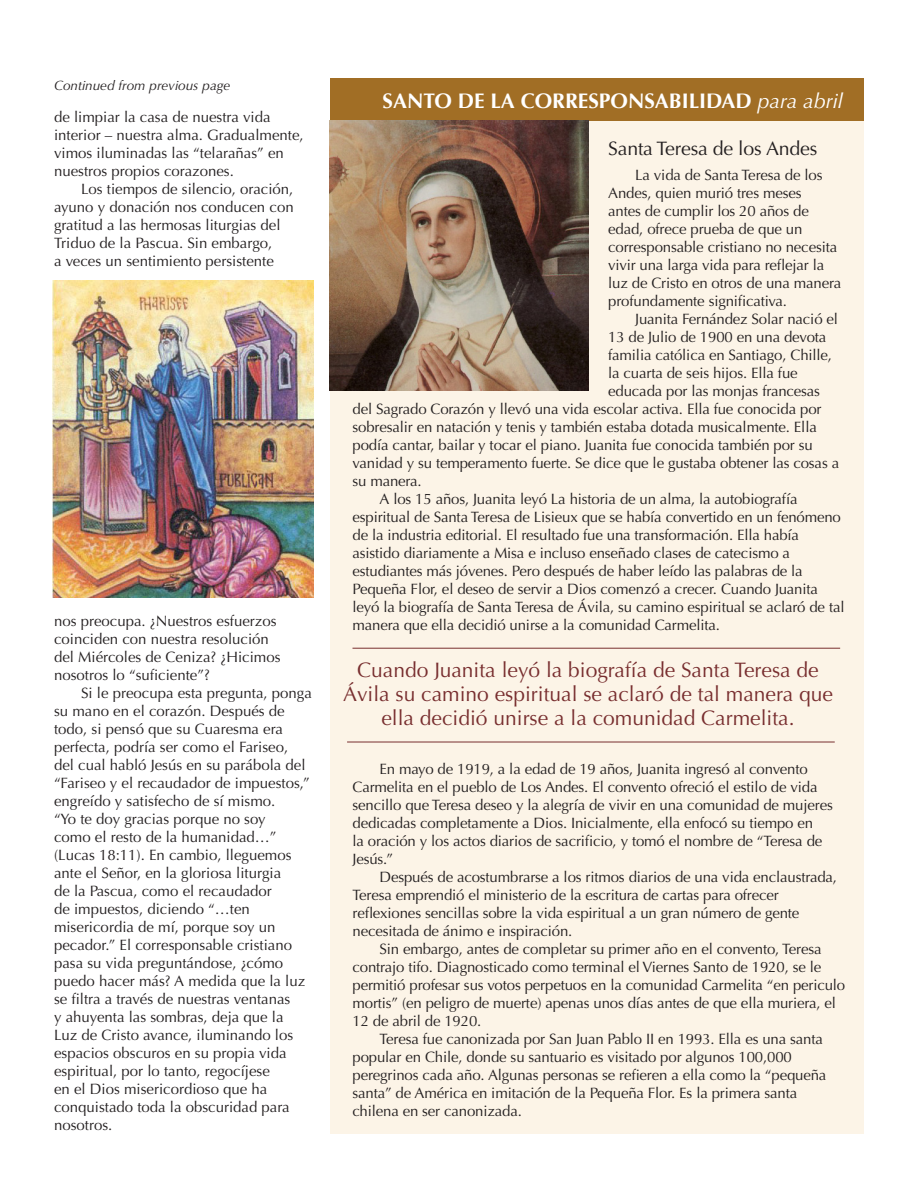
<style>
.page{position:relative;width:918px;height:1188px;background:#fff}
.page>*{position:absolute;margin:0;border:0;box-sizing:border-box;transform-origin:0 0}
.Proposal{font:21px/24px "Optima";color:#782e2f;text-align:center}
.t1{font:700 21px "Optima";color:#fff}
.No_Spacing{font:19.5px "Optima";letter-spacing:-.01em;color:#231f20}
.No_Spacing-2{font:15px/18px "Optima";letter-spacing:-.01em;color:#231f20}
.t2{font:italic 13.5px "Optima";color:#231f20}
.s1{font-weight:400;font-style:italic}
</style>
<div class="page">
<div style="left:330px;top:78px;width:534px;height:1056px;background:#fcf4e7"></div>
<div style="left:330px;top:78px;width:534px;height:43px;background:#a16e25"></div>
<img style="left:53px;top:281px;width:260px;height:316px">
<img style="left:330px;top:121px;width:258px;height:270px">
<hr style="left:347px;top:742px;width:488px;height:1px;background:#782e2f">
<hr style="left:352px;top:648px;width:488px;height:1px;background:#782e2f">
<p class="t2" style="left:54px;top:78px;width:178px">Continued from previous page</p>
<p class="No_Spacing-2" style="left:54px;top:108px;width:251px">de limpiar la casa de nuestra vida interior – nuestra alma. Gradualmente, vimos iluminadas las “telarañas” en nuestros propios corazones.</p>
<p class="No_Spacing-2" style="left:54px;top:180px;width:241px;text-indent:27px">Los tiempos de silencio, oración, ayuno y donación nos conducen con gratitud a las hermosas liturgias del Triduo de la Pascua. Sin embargo,<br>a veces un sentimiento persistente</p>
<p class="No_Spacing-2" style="left:54px;top:612px;width:228px">nos preocupa. ¿Nuestros esfuerzos coinciden con nuestra resolución del Miércoles de Ceniza? ¿Hicimos nosotros lo “suficiente”?</p>
<p class="No_Spacing-2" style="left:54px;top:684px;width:259px;text-indent:27px">Si le preocupa esta pregunta, ponga su mano en el corazón. Después de todo, si pensó que su Cuaresma era perfecta, podría ser como el Fariseo, del cual habló Jesús en su parábola del “Fariseo y el recaudador de impuestos,” engreído y satisfecho de sí mismo.<br>“Yo te doy gracias porque no soy<br>como el resto de la humanidad…” (Lucas 18:11). En cambio, lleguemos ante el Señor, en la gloriosa liturgia<br>de la Pascua, como el recaudador<br>de impuestos, diciendo “…ten misericordia de mí, porque soy un pecador.” El corresponsable cristiano pasa su vida preguntándose, ¿cómo puedo hacer más? A medida que la luz se filtra a través de nuestras ventanas<br>y ahuyenta las sombras, deja que la<br>Luz de Cristo avance, iluminando los espacios obscuros en su propia vida espiritual, por lo tanto, regocíjese<br>en el Dios misericordioso que ha conquistado toda la obscuridad para nosotros.</p>
<p class="t1" style="left:383px;top:89px;width:462px">SANTO DE LA CORRESPONSABILIDAD <span class="s1">para abril</span></p>
<p class="No_Spacing" style="left:608px;top:137px;width:211px">Santa Teresa de los Andes</p>
<p class="No_Spacing-2" style="left:608px;top:166px;width:234px;text-indent:27px">La vida de Santa Teresa de los<br>Andes, quien murió tres meses<br>antes de cumplir los 20 años de edad, ofrece prueba de que un corresponsable cristiano no necesita vivir una larga vida para reflejar la luz de Cristo en otros de una manera profundamente significativa.</p>
<p class="No_Spacing-2" style="left:635px;top:310px;width:204px">Juanita Fernández Solar nació el</p>
<p class="No_Spacing-2" style="left:608px;top:328px;width:220px">13 de Julio de 1900 en una devota</p>
<p class="No_Spacing-2" style="left:608px;top:346px;width:225px">familia católica en Santiago, Chille,</p>
<p class="No_Spacing-2" style="left:608px;top:364px;width:191px">la cuarta de seis hijos. Ella fue</p>
<p class="No_Spacing-2" style="left:608px;top:382px;width:213px">educada por las monjas francesas</p>
<p class="No_Spacing-2" style="left:352px;top:400px;width:471px">del Sagrado Corazón y llevó una vida escolar activa. Ella fue conocida por</p>
<p class="No_Spacing-2" style="left:352px;top:418px;width:466px">sobresalir en natación y tenis y también estaba dotada musicalmente. Ella</p>
<p class="No_Spacing-2" style="left:352px;top:436px;width:462px">podía cantar, bailar y tocar el piano. Juanita fue conocida también por su</p>
<p class="No_Spacing-2" style="left:352px;top:454px;width:488px">vanidad y su temperamento fuerte. Se dice que le gustaba obtener las cosas a</p>
<p class="No_Spacing-2" style="left:352px;top:472px;width:71px">su manera.</p>
<p class="No_Spacing-2" style="left:352px;top:490px;width:494px;text-indent:27px">A los 15 años, Juanita leyó La historia de un alma, la autobiografía espiritual de Santa Teresa de Lisieux que se había convertido en un fenómeno de la industria editorial. El resultado fue una transformación. Ella había asistido diariamente a Misa e incluso enseñado clases de catecismo a estudiantes más jóvenes. Pero después de haber leído las palabras de la Pequeña Flor, el deseo de servir a Dios comenzó a crecer. Cuando Juanita leyó la biografía de Santa Teresa de Ávila, su camino espiritual se aclaró de tal manera que ella decidió unirse a la comunidad Carmelita.</p>
<p class="Proposal" style="left:343px;top:658px;width:491px">Cuando Juanita leyó la biografía de Santa Teresa de<br>Ávila su camino espiritual se aclaró de tal manera que ella decidió unirse a la comunidad Carmelita.</p>
<p class="No_Spacing-2" style="left:352px;top:760px;width:482px;text-indent:27px">En mayo de 1919, a la edad de 19 años, Juanita ingresó al convento Carmelita en el pueblo de Los Andes. El convento ofreció el estilo de vida sencillo que Teresa deseo y la alegría de vivir en una comunidad de mujeres dedicadas completamente a Dios. Inicialmente, ella enfocó su tiempo en<br>la oración y los actos diarios de sacrificio, y tomó el nombre de “Teresa de Jesús.”</p>
<p class="No_Spacing-2" style="left:352px;top:868px;width:486px;text-indent:27px">Después de acostumbrarse a los ritmos diarios de una vida enclaustrada, Teresa emprendió el ministerio de la escritura de cartas para ofrecer reflexiones sencillas sobre la vida espiritual a un gran número de gente necesitada de ánimo e inspiración.</p>
<p class="No_Spacing-2" style="left:352px;top:940px;width:494px;text-indent:27px">Sin embargo, antes de completar su primer año en el convento, Teresa contrajo tifo. Diagnosticado como terminal el Viernes Santo de 1920, se le permitió profesar sus votos perpetuos en la comunidad Carmelita “en periculo mortis” (en peligro de muerte) apenas unos días antes de que ella muriera, el 12 de abril de 1920.</p>
<p class="No_Spacing-2" style="left:352px;top:1030px;width:475px;text-indent:27px">Teresa fue canonizada por San Juan Pablo II en 1993. Ella es una santa popular en Chile, donde su santuario es visitado por algunos 100,000 peregrinos cada año. Algunas personas se refieren a ella como la “pequeña santa” de América en imitación de la Pequeña Flor. Es la primera santa chilena en ser canonizada.</p>
</div>
